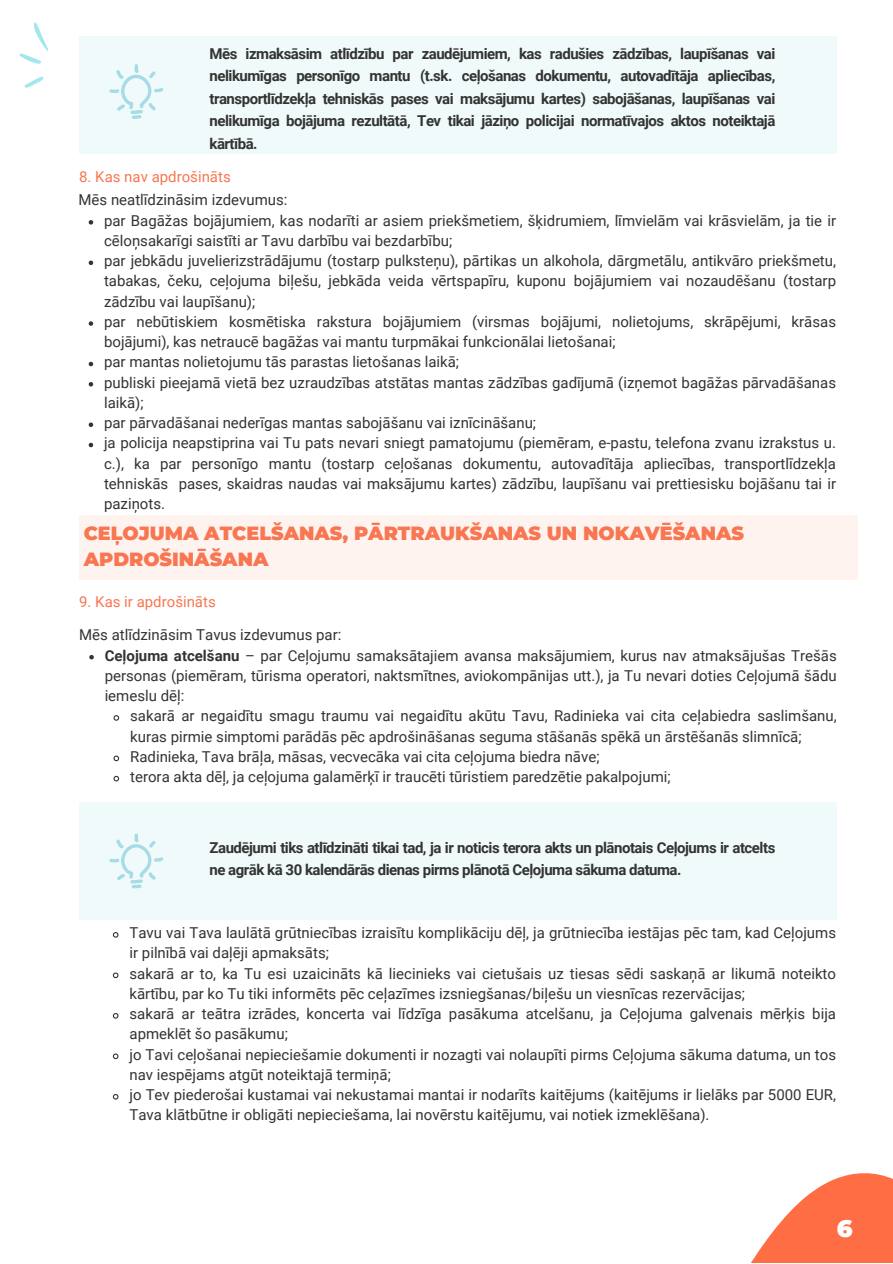
<style>
.page{position:relative;width:893px;height:1264px;background:#fff}
.page>*{position:absolute;margin:0;border:0;box-sizing:border-box;transform-origin:0 0}
.t1{font:900 24px "Montserrat";color:#fff}
.t2{font:900 19.2px/25.8px "Montserrat";color:#f87651}
.t3{font:15px/20.2px "Roboto";color:#333}
.t4{font:700 15px/22.5px "Roboto";letter-spacing:-.03em;color:#333;text-align:justify}
.t5{font:15px "Roboto";color:#f87651}
.s1{font-weight:700}
</style>
<div class="page">
<svg style="left:19px;top:22px;width:29px;height:42px"></svg>
<svg style="left:24px;top:76px;width:20px;height:12px"></svg>
<svg style="left:751px;top:1173px;width:141px;height:89px"></svg>
<div style="left:79px;top:37px;width:757px;height:117px;background:#f1fafa"></div>
<svg style="left:109px;top:64px;width:54px;height:55px"></svg>
<svg style="left:89px;top:220px;width:4px;height:4px"></svg>
<svg style="left:89px;top:260px;width:4px;height:5px"></svg>
<svg style="left:89px;top:321px;width:4px;height:5px"></svg>
<svg style="left:89px;top:362px;width:4px;height:4px"></svg>
<svg style="left:89px;top:382px;width:4px;height:4px"></svg>
<svg style="left:89px;top:422px;width:4px;height:5px"></svg>
<svg style="left:89px;top:443px;width:4px;height:4px"></svg>
<div style="left:79px;top:515px;width:778px;height:64px;background:#fef3ee"></div>
<svg style="left:89px;top:655px;width:5px;height:4px"></svg>
<svg style="left:113px;top:715px;width:7px;height:6px"></svg>
<svg style="left:113px;top:755px;width:7px;height:7px"></svg>
<svg style="left:113px;top:775px;width:7px;height:7px"></svg>
<div style="left:79px;top:801px;width:757px;height:118px;background:#f1fafa"></div>
<svg style="left:109px;top:833px;width:54px;height:55px"></svg>
<svg style="left:112px;top:932px;width:7px;height:6px"></svg>
<svg style="left:112px;top:972px;width:7px;height:7px"></svg>
<svg style="left:112px;top:1013px;width:7px;height:6px"></svg>
<svg style="left:112px;top:1053px;width:7px;height:6px"></svg>
<svg style="left:112px;top:1094px;width:7px;height:6px"></svg>
<p class="t4" style="left:209px;top:42px;width:567px">Mēs izmaksāsim atlīdzību par zaudējumiem, kas radušies zādzības, laupīšanas vai nelikumīgas personīgo mantu (t.sk. ceļošanas dokumentu, autovadītāja apliecības, transportlīdzekļa tehniskās pases vai maksājumu kartes) sabojāšanas, laupīšanas vai nelikumīga bojājuma rezultātā, Tev tikai jāziņo policijai normatīvajos aktos noteiktajā kārtībā.</p>
<p class="t5" style="left:79px;top:168px;width:153px">8. Kas nav apdrošināts</p>
<p class="t3" style="left:104px;top:210px;width:733px">par Bagāžas bojājumiem, kas nodarīti ar asiem priekšmetiem, šķidrumiem, līmvielām vai krāsvielām, ja tie ir cēloņsakarīgi saistīti ar Tavu darbību vai bezdarbību;</p>
<p class="t3" style="left:104px;top:251px;width:733px;text-align:justify">par jebkādu juvelierizstrādājumu (tostarp pulksteņu), pārtikas un alkohola, dārgmetālu, antikvāro priekšmetu, tabakas, čeku, ceļojuma biļešu, jebkāda veida vērtspapīru, kuponu bojājumiem vai nozaudēšanu (tostarp zādzību vai laupīšanu);</p>
<p class="t3" style="left:104px;top:312px;width:733px">par nebūtiskiem kosmētiska rakstura bojājumiem (virsmas bojājumi, nolietojums, skrāpējumi, krāsas bojājumi), kas netraucē bagāžas vai mantu turpmākai funkcionālai lietošanai;</p>
<p class="t3" style="left:104px;top:352px;width:356px">par mantas nolietojumu tās parastas lietošanas laikā;</p>
<p class="t3" style="left:104px;top:372px;width:733px">publiski pieejamā vietā bez uzraudzības atstātas mantas zādzības gadījumā (izņemot bagāžas pārvadāšanas laikā);</p>
<p class="t3" style="left:104px;top:413px;width:433px">par pārvadāšanai nederīgas mantas sabojāšanu vai iznīcināšanu;</p>
<p class="t3" style="left:104px;top:433px;width:733px;text-align:justify">ja policija neapstiprina vai Tu pats nevari sniegt pamatojumu (piemēram, e-pastu, telefona zvanu izrakstus u. c.), ka par personīgo mantu (tostarp ceļošanas dokumentu, autovadītāja apliecības, transportlīdzekļa tehniskās pases, skaidras naudas vai maksājumu kartes) zādzību, laupīšanu vai prettiesisku bojāšanu tai ir paziņots.</p>
<p class="t3" style="left:79px;top:190px;width:210px">Mēs neatlīdzināsim izdevumus:</p>
<p class="t2" style="left:84px;top:520px;width:661px">CEĻOJUMA ATCELŠANAS, PĀRTRAUKŠANAS UN NOKAVĒŠANAS<br>APDROŠINĀŠANA</p>
<p class="t5" style="left:79px;top:593px;width:138px">9. Kas ir apdrošināts</p>
<p class="t3" style="left:105px;top:645px;width:733px;text-align:justify"><span class="s1">Ceļojuma atcelšanu</span> – par Ceļojumu samaksātajiem avansa maksājumiem, kurus nav atmaksājušas Trešās personas (piemēram, tūrisma operatori, naktsmītnes, aviokompānijas utt.), ja Tu nevari doties Ceļojumā šādu iemeslu dēļ:</p>
<p class="t3" style="left:130px;top:706px;width:708px">sakarā ar negaidītu smagu traumu vai negaidītu akūtu Tavu, Radinieka vai cita ceļabiedra saslimšanu, kuras pirmie simptomi parādās pēc apdrošināšanas seguma stāšanās spēkā un ārstēšanās slimnīcā;</p>
<p class="t3" style="left:130px;top:746px;width:471px">Radinieka, Tava brāļa, māsas, vecvecāka vai cita ceļojuma biedra nāve;</p>
<p class="t3" style="left:130px;top:766px;width:542px">terora akta dēļ, ja ceļojuma galamērķī ir traucēti tūristiem paredzētie pakalpojumi;</p>
<p class="t3" style="left:79px;top:625px;width:264px">Mēs atlīdzināsim Tavus izdevumus par:</p>
<p class="t4" style="left:209px;top:836px;width:567px">Zaudējumi tiks atlīdzināti tikai tad, ja ir noticis terora akts un plānotais Ceļojums ir atcelts ne agrāk kā 30 kalendārās dienas pirms plānotā Ceļojuma sākuma datuma.</p>
<p class="t3" style="left:129px;top:923px;width:708px">Tavu vai Tava laulātā grūtniecības izraisītu komplikāciju dēļ, ja grūtniecība iestājas pēc tam, kad Ceļojums ir pilnībā vai daļēji apmaksāts;</p>
<p class="t3" style="left:129px;top:963px;width:708px">sakarā ar to, ka Tu esi uzaicināts kā liecinieks vai cietušais uz tiesas sēdi saskaņā ar likumā noteikto kārtību, par ko Tu tiki informēts pēc ceļazīmes izsniegšanas/biļešu un viesnīcas rezervācijas;</p>
<p class="t3" style="left:129px;top:1003px;width:708px">sakarā ar teātra izrādes, koncerta vai līdzīga pasākuma atcelšanu, ja Ceļojuma galvenais mērķis bija apmeklēt šo pasākumu;</p>
<p class="t3" style="left:129px;top:1044px;width:708px">jo Tavi ceļošanai nepieciešamie dokumenti ir nozagti vai nolaupīti pirms Ceļojuma sākuma datuma, un tos nav iespējams atgūt noteiktajā termiņā;</p>
<p class="t3" style="left:129px;top:1084px;width:708px">jo Tev piederošai kustamai vai nekustamai mantai ir nodarīts kaitējums (kaitējums ir lielāks par 5000 EUR,<br>Tava klātbūtne ir obligāti nepieciešama, lai novērstu kaitējumu, vai notiek izmeklēšana).</p>
<p class="t1" style="left:836px;top:1213px;width:17px">6</p>
</div>
